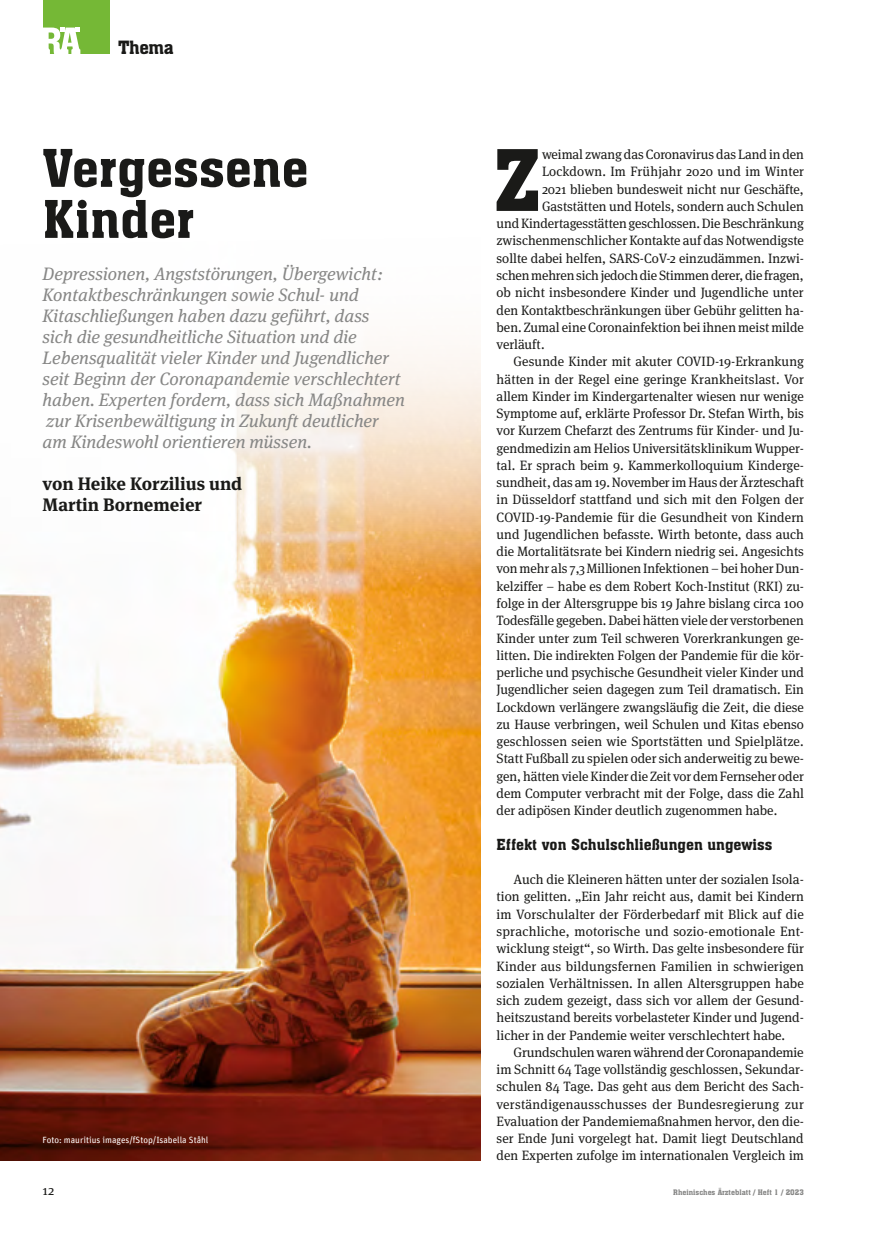
<style>
.page{position:relative;width:872px;height:1234px;background:#fff}
.page>*{position:absolute;margin:0;border:0;box-sizing:border-box;transform-origin:0 0}
.t1{font:83.1px "Aachen BT";color:#1a1a18}
.t2{font:51px/51px "Aachen BT";color:#1a1a18}
.t3{font:italic 18px/21px "Meta Serif OT";color:#878786}
.t4{font:700 18px/21px "Meta Serif OT";color:#1a1a18}
.t5{font:18px "Aachen BT";letter-spacing:-.02em;color:#1a1a18}
.t6{font:15px "Aachen BT";color:#1a1a18}
.t7{font:13.5px/17.2px "Meta Serif OT";color:#1a1a18;text-align:justify}
.t8{font:9px "Unit";color:#fff}
.t9{font:7.5px "Aachen BT";color:#878786}
</style>
<div class="page">
<div style="left:43px;top:0;width:66px;height:54px;background:#75b836"></div>
<svg style="left:43px;top:28px;width:37px;height:26px"></svg>
<img style="left:0;top:583px;width:480px;height:577px">
<svg style="left:231px;top:348px;width:250px;height:235px"></svg>
<h3 class="t5" style="left:118px;top:36px;width:57px">Thema</h3>
<h2 class="t2" style="left:43px;top:142px;width:267px">Vergessene<br>Kinder</h2>
<p class="t3" style="left:43px;top:263px;width:364px">Depressionen, Angststörungen, Übergewicht:<br>Kontaktbeschränkungen sowie Schul- und Kitaschließungen haben dazu geführt, dass<br>sich die gesundheitliche Situation und die Lebensqualität vieler Kinder und Jugendlicher seit Beginn der Coronapandemie verschlechtert haben. Experten fordern, dass sich Maßnahmen zur Krisenbewältigung in Zukunft deutlicher<br>am Kindeswohl orientieren müssen.</p>
<h3 class="t4" style="left:43px;top:473px;width:201px">von Heike Korzilius und<br>Martin Bornemeier</h3>
<p class="t8" style="left:43px;top:1134px;width:167px">Foto: mauritius images/fStop/Isabella Ståhl</p>
<h1 class="t1" style="left:493px;top:128px;width:51px">Z</h1>
<p class="t7" style="left:542px;top:146px;width:263px">weimal zwang das Coronavirus das Land in den</p>
<p class="t7" style="left:542px;top:163px;width:263px">Lockdown. Im Frühjahr 2020 und im Winter</p>
<p class="t7" style="left:542px;top:180px;width:263px">2021 blieben bundesweit nicht nur Geschäfte,</p>
<p class="t7" style="left:542px;top:197px;width:263px">Gaststätten und Hotels, sondern auch Schulen</p>
<p class="t7" style="left:496px;top:215px;width:309px">und Kindertagesstätten geschlossen. Die Beschränkung</p>
<p class="t7" style="left:496px;top:232px;width:309px">zwischenmenschlicher Kontakte auf das Notwendigste</p>
<p class="t7" style="left:496px;top:249px;width:309px">sollte dabei helfen, SARS-CoV-2 einzudämmen. Inzwi-</p>
<p class="t7" style="left:496px;top:266px;width:309px">schen mehren sich jedoch die Stimmen derer, die fragen,</p>
<p class="t7" style="left:496px;top:284px;width:308px">ob nicht insbesondere Kinder und Jugendliche unter</p>
<p class="t7" style="left:496px;top:301px;width:309px">den Kontaktbeschränkungen über Gebühr gelitten ha-</p>
<p class="t7" style="left:496px;top:318px;width:309px">ben. Zumal eine Coronainfektion bei ihnen meist milde</p>
<p class="t7" style="left:496px;top:335px;width:49px">verläuft.</p>
<p class="t7" style="left:513px;top:353px;width:292px">Gesunde Kinder mit akuter COVID-19-Erkrankung</p>
<p class="t7" style="left:496px;top:370px;width:309px">hätten in der Regel eine geringe Krankheitslast. Vor</p>
<p class="t7" style="left:496px;top:387px;width:309px">allem Kinder im Kindergartenalter wiesen nur wenige</p>
<p class="t7" style="left:496px;top:404px;width:309px">Symptome auf, erklärte Professor Dr. Stefan Wirth, bis</p>
<p class="t7" style="left:496px;top:422px;width:309px">vor Kurzem Chefarzt des Zentrums für Kinder- und Ju-</p>
<p class="t7" style="left:496px;top:439px;width:309px">gendmedizin am Helios Universitätsklinikum Wupper-</p>
<p class="t7" style="left:496px;top:456px;width:309px">tal. Er sprach beim 9. Kammerkolloquium Kinderge-</p>
<p class="t7" style="left:496px;top:473px;width:309px">sundheit, das am 19. November im Haus der Ärzteschaft</p>
<p class="t7" style="left:496px;top:491px;width:309px">in Düsseldorf stattfand und sich mit den Folgen der</p>
<p class="t7" style="left:496px;top:508px;width:309px">COVID-19-Pandemie für die Gesundheit von Kindern</p>
<p class="t7" style="left:496px;top:525px;width:309px">und Jugendlichen befasste. Wirth betonte, dass auch</p>
<p class="t7" style="left:496px;top:542px;width:309px">die Mortalitätsrate bei Kindern niedrig sei. Angesichts</p>
<p class="t7" style="left:496px;top:560px;width:309px">von mehr als 7,3 Millionen Infektionen – bei hoher Dun-</p>
<p class="t7" style="left:496px;top:577px;width:309px">kelziffer – habe es dem Robert Koch-Institut (RKI) zu-</p>
<p class="t7" style="left:496px;top:594px;width:309px">folge in der Altersgruppe bis 19 Jahre bislang circa 100</p>
<p class="t7" style="left:496px;top:611px;width:309px">Todesfälle gegeben. Dabei hätten viele der verstorbenen</p>
<p class="t7" style="left:496px;top:629px;width:309px">Kinder unter zum Teil schweren Vorerkrankungen ge-</p>
<p class="t7" style="left:496px;top:646px;width:309px">litten. Die indirekten Folgen der Pandemie für die kör-</p>
<p class="t7" style="left:496px;top:663px;width:309px">perliche und psychische Gesundheit vieler Kinder und</p>
<p class="t7" style="left:496px;top:680px;width:309px">Jugendlicher seien dagegen zum Teil dramatisch. Ein</p>
<p class="t7" style="left:496px;top:698px;width:309px">Lockdown verlängere zwangsläufig die Zeit, die diese</p>
<p class="t7" style="left:496px;top:715px;width:309px">zu Hause verbringen, weil Schulen und Kitas ebenso</p>
<p class="t7" style="left:496px;top:732px;width:309px">geschlossen seien wie Sportstätten und Spielplätze.</p>
<p class="t7" style="left:496px;top:749px;width:309px">Statt Fußball zu spielen oder sich anderweitig zu bewe-</p>
<p class="t7" style="left:496px;top:767px;width:309px">gen, hätten viele Kinder die Zeit vor dem Fernseher oder</p>
<p class="t7" style="left:496px;top:784px;width:309px">dem Computer verbracht mit der Folge, dass die Zahl</p>
<p class="t7" style="left:496px;top:801px;width:282px">der adipösen Kinder deutlich zugenommen habe.</p>
<p class="t6" style="left:496px;top:834px;width:277px">Effekt von Schulschließungen ungewiss</p>
<p class="t7" style="left:496px;top:870px;width:309px;text-indent:17px">Auch die Kleineren hätten unter der sozialen Isola&shy;tion gelitten. „Ein Jahr reicht aus, damit bei Kindern im Vorschulalter der Förderbedarf mit Blick auf die sprachliche, motorische und sozio-emotionale Ent&shy;wicklung steigt“, so Wirth. Das gelte insbesondere für Kinder aus bildungsfernen Familien in schwierigen sozialen Verhältnissen. In allen Altersgruppen habe sich zudem gezeigt, dass sich vor allem der Gesund&shy;heitszustand bereits vorbelasteter Kinder und Jugend&shy;licher in der Pandemie weiter verschlechtert habe.</p>
<p class="t7" style="left:496px;top:1043px;width:309px;text-indent:17px">Grundschulen waren während der Coronapandemie im Schnitt 64 Tage vollständig geschlossen, Sekundar&shy;schulen 84 Tage. Das geht aus dem Bericht des Sach&shy;verständigenausschusses der Bundesregierung zur Evaluation der Pandemiemaßnahmen hervor, den die&shy;ser Ende Juni vorgelegt hat. Damit liegt Deutschland den Experten zufolge im internationalen Vergleich im</p>
<p class="t7" style="left:43px;top:1181px;width:13px">12</p>
<p class="t9" style="left:673px;top:1187px;width:132px">Rheinisches Ärzteblatt / Heft 1 / 2023</p>
</div>
